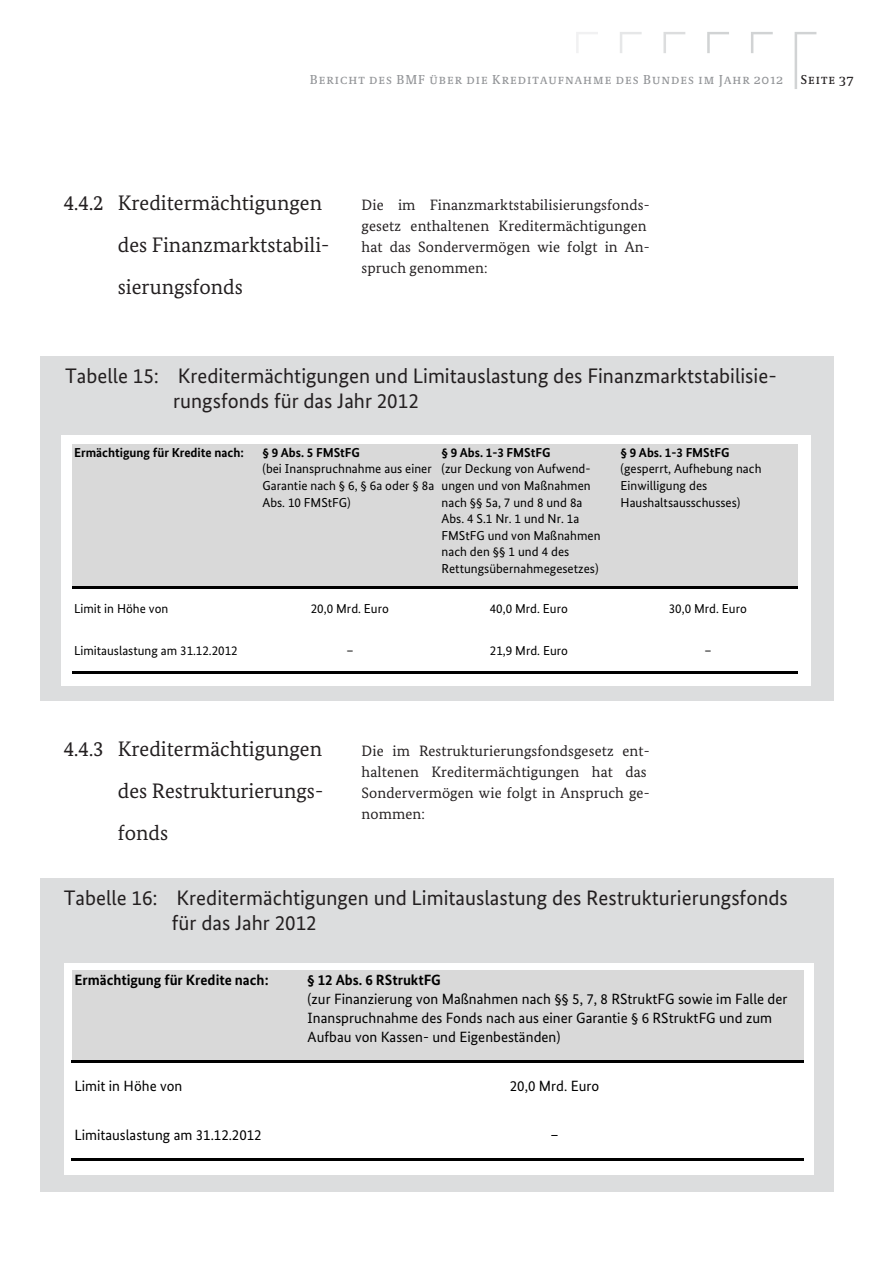
<style>
.page{position:relative;width:893px;height:1263px;background:#fff}
.page>*{position:absolute;margin:0;border:0;box-sizing:border-box;transform-origin:0 0}
.t1{font:21px/25.2px "Bundes Sans";color:#231f20}
.t2{font:21px "Bundes Serif";color:#231f20}
.t3{font:15px/21px "Bundes Serif";letter-spacing:.005em;color:#231f20}
.t4{font:14.85px/19px "Bundes Sans";color:#000}
.t5{font:700 14.85px "Bundes Sans";color:#000}
.t6{font:13.5px "Neue Demos SC Os F";letter-spacing:.075em;color:#939598}
.t7{font:13.5px "Neue Demos SC Os F";letter-spacing:.075em;color:#231f20}
.t8{font:12.9px "Bundes Sans";color:#000}
.t9{font:12.9px "Bundes Sans Office+T42";color:#000}
.t10{font:700 12.9px "Bundes Sans";color:#000}
</style>
<div class="page">
<div style="left:40px;top:356px;width:793px;height:345px;background:#dcddde"></div>
<div style="left:61px;top:435px;width:749px;height:250px;background:#fff"></div>
<div style="left:72px;top:444px;width:725px;height:143px;background:#d9d9d9"></div>
<div style="left:40px;top:878px;width:793px;height:314px;background:#dcddde"></div>
<div style="left:64px;top:963px;width:749px;height:211px;background:#fff"></div>
<div style="left:72px;top:971px;width:732px;height:91px;background:#d9d9d9"></div>
<hr style="left:72px;top:586px;width:725px;height:2px;background:#000">
<hr style="left:72px;top:671px;width:725px;height:2px;background:#000">
<hr style="left:72px;top:1060px;width:732px;height:3px;background:#000">
<hr style="left:72px;top:1158px;width:732px;height:2px;background:#000">
<svg style="left:576px;top:32px;width:22px;height:21px"></svg>
<svg style="left:620px;top:32px;width:21px;height:21px"></svg>
<svg style="left:663px;top:32px;width:22px;height:21px"></svg>
<svg style="left:707px;top:32px;width:22px;height:21px"></svg>
<svg style="left:751px;top:32px;width:21px;height:21px"></svg>
<svg style="left:794px;top:32px;width:22px;height:57px"></svg>
<p class="t6" style="left:310px;top:71px;width:474px">Bericht des BMF über die Kreditaufnahme des Bundes im Jahr 2012</p>
<p class="t7" style="left:800px;top:71px;width:54px">Seite 37</p>
<p class="t2" style="left:64px;top:195px;width:260px">4.4.2 Kreditermächtigungen</p>
<p class="t3" style="left:361px;top:196px;width:289px">Die im Finanzmarktstabilisierungsfonds&shy;gesetz enthaltenen Kreditermächtigungen</p>
<p class="t2" style="left:118px;top:237px;width:213px">des Finanzmarktstabili-</p>
<p class="t3" style="left:361px;top:238px;width:289px">hat das Sondervermögen wie folgt in An&shy;spruch genommen:</p>
<p class="t2" style="left:118px;top:279px;width:127px">sierungsfonds</p>
<p class="t1" style="left:173px;top:365px;width:605px;text-indent:-108px">Tabelle 15: Kreditermächtigungen und Limitauslastung des Finanzmarktstabilisie&shy;rungsfonds für das Jahr 2012</p>
<p class="t10" style="left:74px;top:447px;width:171px">Ermächtigung für Kredite nach:</p>
<p class="t10" style="left:262px;top:447px;width:99px">§ 9 Abs. 5 FMStFG</p>
<p class="t10" style="left:441px;top:447px;width:111px">§ 9 Abs. 1-3 FMStFG</p>
<p class="t10" style="left:620px;top:447px;width:111px">§ 9 Abs. 1-3 FMStFG</p>
<p class="t8" style="left:262px;top:464px;width:330px">(bei Inanspruchnahme aus einer (zur Deckung von Aufwend-</p>
<p class="t8" style="left:620px;top:464px;width:142px">(gesperrt, Aufhebung nach</p>
<p class="t8" style="left:262px;top:480px;width:330px">Garantie nach § 6, § 6a oder § 8a ungen und von Maßnahmen</p>
<p class="t8" style="left:620px;top:480px;width:88px">Einwilligung des</p>
<p class="t8" style="left:262px;top:497px;width:90px">Abs. 10 FMStFG)</p>
<p class="t8" style="left:441px;top:497px;width:142px">nach §§ 5a, 7 und 8 und 8a</p>
<p class="t8" style="left:620px;top:497px;width:121px">Haushaltsausschusses)</p>
<p class="t8" style="left:441px;top:514px;width:139px">Abs. 4 S.1 Nr. 1 und Nr. 1a</p>
<p class="t8" style="left:441px;top:530px;width:161px">FMStFG und von Maßnahmen</p>
<p class="t8" style="left:441px;top:547px;width:129px">nach den §§ 1 und 4 des</p>
<p class="t8" style="left:441px;top:563px;width:158px">Rettungsübernahmegesetzes)</p>
<p class="t9" style="left:74px;top:603px;width:96px">Limit in Höhe von</p>
<p class="t9" style="left:311px;top:603px;width:80px">20,0 Mrd. Euro</p>
<p class="t9" style="left:489px;top:603px;width:80px">40,0 Mrd. Euro</p>
<p class="t9" style="left:668px;top:603px;width:80px">30,0 Mrd. Euro</p>
<p class="t9" style="left:74px;top:646px;width:165px">Limitauslastung am 31.12.2012</p>
<p class="t9" style="left:346px;top:646px;width:9px">–</p>
<p class="t9" style="left:490px;top:646px;width:80px">21,9 Mrd. Euro</p>
<p class="t9" style="left:704px;top:646px;width:9px">–</p>
<p class="t2" style="left:64px;top:741px;width:41px">4.4.3</p>
<p class="t2" style="left:118px;top:741px;width:206px">Kreditermächtigungen</p>
<p class="t3" style="left:361px;top:742px;width:289px">Die im Restrukturierungsfondsgesetz ent-</p>
<p class="t3" style="left:361px;top:763px;width:286px">haltenen Kreditermächtigungen hat das</p>
<p class="t2" style="left:118px;top:783px;width:207px">des Restrukturierungs-</p>
<p class="t3" style="left:361px;top:784px;width:289px">Sondervermögen wie folgt in Anspruch ge-</p>
<p class="t3" style="left:361px;top:805px;width:65px">nommen:</p>
<p class="t2" style="left:118px;top:825px;width:52px">fonds</p>
<p class="t1" style="left:172px;top:887px;width:617px;text-indent:-108px">Tabelle 16: Kreditermächtigungen und Limitauslastung des Restrukturierungsfonds für das Jahr 2012</p>
<h5 class="t5" style="left:74px;top:974px;width:196px">Ermächtigung für Kredite nach:</h5>
<h5 class="t5" style="left:307px;top:974px;width:135px">§ 12 Abs. 6 RStruktFG</h5>
<p class="t4" style="left:307px;top:990px;width:481px">(zur Finanzierung von Maßnahmen nach §§ 5, 7, 8 RStruktFG sowie im Falle der<br>Inanspruchnahme des Fonds nach aus einer Garantie § 6 RStruktFG und zum<br>Aufbau von Kassen- und Eigenbeständen)</p>
<p class="t4" style="left:74px;top:1077px;width:110px">Limit in Höhe von</p>
<p class="t4" style="left:510px;top:1077px;width:91px">20,0 Mrd. Euro</p>
<p class="t4" style="left:74px;top:1126px;width:189px">Limitauslastung am 31.12.2012</p>
<p class="t4" style="left:550px;top:1126px;width:10px">–</p>
</div>
